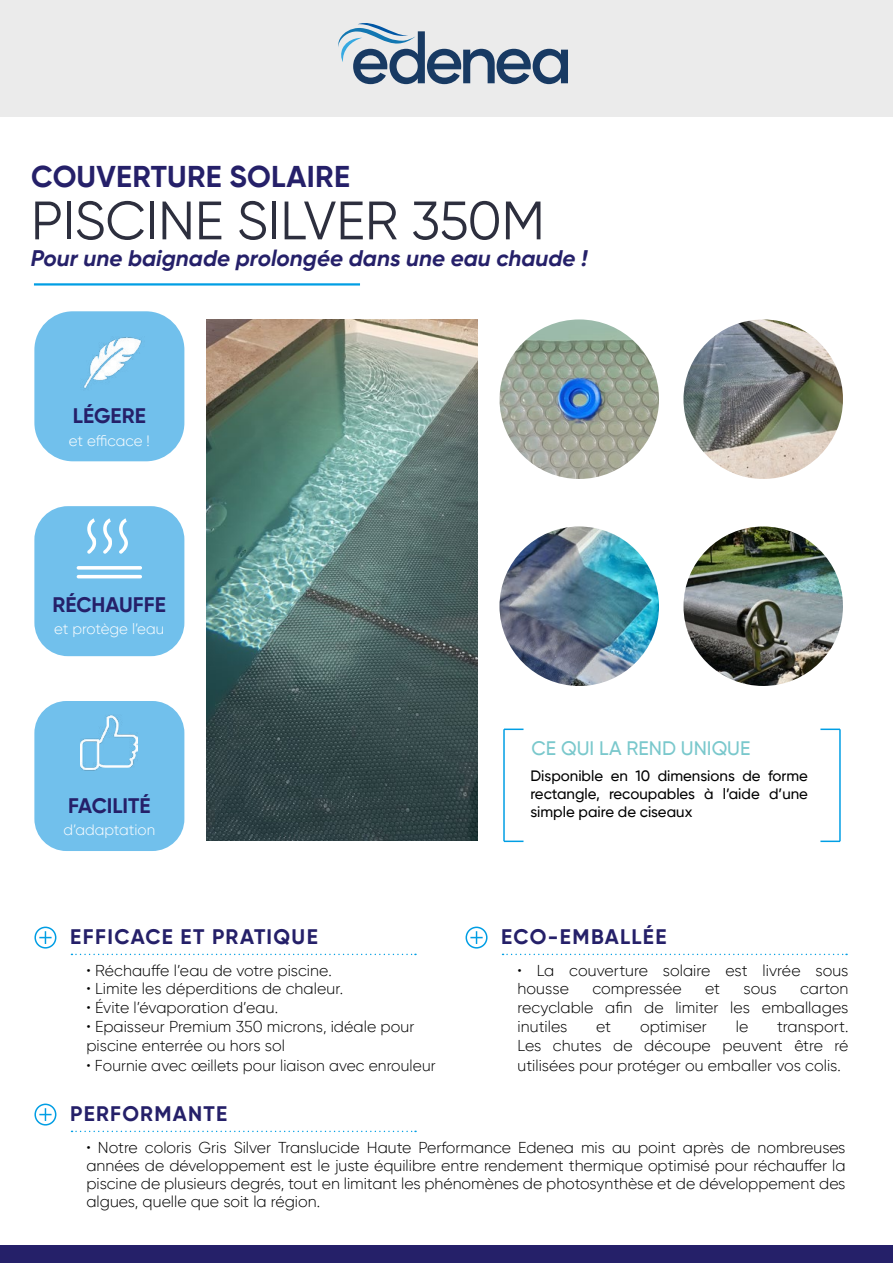
<style>
.page{position:relative;width:893px;height:1263px;background:#fff}
.page>*{position:absolute;margin:0;border:0;box-sizing:border-box;transform-origin:0 0}
.t1{font:54px "Gilroy";color:#2d2f3e}
.t2{font:700 30px "Gilroy";letter-spacing:.01em;color:#252069}
.t3{font:italic 700 22.5px "Gilroy";color:#252069}
.t4{font:700 21px "Gilroy";letter-spacing:.055em;color:#252069}
.t5{font:700 21px "Gilroy";color:#252069}
.t6{font:500 19.5px "Gilroy";color:#7ac8cc}
.t7{font:300 15.75px/18.9px "Gilroy";color:#000;text-align:justify}
.t8{font:500 15px/18px "Gilroy";color:#000;text-align:justify}
.t9{font:300 15px "Gilroy";color:#fff}
</style>
<div class="page">
<div style="left:34px;top:311px;width:150px;height:150px;background:#71c0ec;border-radius:39px"></div>
<div style="left:34px;top:506px;width:150px;height:150px;background:#71c0ec;border-radius:34px"></div>
<div style="left:34px;top:701px;width:150px;height:150px;background:#71c0ec;border-radius:32px"></div>
<hr style="left:34px;top:283px;width:326px;height:3px;background:#009ee4">
<div style="left:0;top:1245px;width:893px;height:18px;background:#252069"></div>
<div style="left:0;top:0;width:893px;height:117px;background:#ebebeb"></div>
<svg style="left:338px;top:23px;width:230px;height:61px"></svg>
<img style="left:83px;top:337px;width:59px;height:52px">
<div style="left:34px;top:1103px;width:22px;height:22px;border:2px solid #009ee4;border-radius:50%"></div>
<svg style="left:39px;top:1108px;width:13px;height:13px"></svg>
<svg style="left:72px;top:1130px;width:344px;height:2px"></svg>
<svg style="left:504px;top:728px;width:19px;height:2px"></svg>
<hr style="left:503px;top:729px;width:2px;height:112px;background:#009ee4">
<svg style="left:504px;top:840px;width:19px;height:2px"></svg>
<hr style="left:820px;top:728px;width:20px;height:2px;background:#009ee4">
<hr style="left:839px;top:729px;width:2px;height:112px;background:#009ee4">
<hr style="left:820px;top:840px;width:20px;height:2px;background:#009ee4">
<div style="left:34px;top:926px;width:22px;height:22px;border:2px solid #009ee4;border-radius:50%"></div>
<svg style="left:39px;top:931px;width:13px;height:13px"></svg>
<svg style="left:71px;top:954px;width:345px;height:1px"></svg>
<div style="left:466px;top:926px;width:22px;height:22px;border:2px solid #009ee4;border-radius:50%"></div>
<svg style="left:470px;top:931px;width:13px;height:13px"></svg>
<svg style="left:503px;top:954px;width:344px;height:1px"></svg>
<img style="left:80px;top:715px;width:57px;height:55px">
<img style="left:499px;top:319px;width:160px;height:160px;border-radius:80px">
<img style="left:683px;top:319px;width:160px;height:160px;border-radius:80px">
<img style="left:499px;top:526px;width:160px;height:160px;border-radius:80px">
<img style="left:683px;top:526px;width:160px;height:160px;border-radius:80px">
<svg style="left:77px;top:566px;width:65px;height:4px"></svg>
<hr style="left:77px;top:575px;width:65px;height:3px;background:#fff;border-radius:2px">
<svg style="left:87px;top:518px;width:9px;height:36px"></svg>
<svg style="left:103px;top:518px;width:9px;height:36px"></svg>
<svg style="left:119px;top:518px;width:9px;height:36px"></svg>
<img style="left:206px;top:319px;width:271px;height:522px">
<h2 class="t2" style="left:31px;top:160px;width:320px">COUVERTURE SOLAIRE</h2>
<h1 class="t1" style="left:31px;top:191px;width:515px">PISCINE SILVER 350M</h1>
<h3 class="t3" style="left:31px;top:248px;width:558px">Pour une baignade prolongée dans une eau chaude !</h3>
<h3 class="t4" style="left:73px;top:404px;width:74px">LÉGERE</h3>
<p class="t9" style="left:69px;top:431px;width:83px">et efficace !</p>
<h3 class="t5" style="left:53px;top:593px;width:115px">RÉCHAUFFE</h3>
<p class="t9" style="left:54px;top:620px;width:112px">et protège l’eau</p>
<h3 class="t5" style="left:68px;top:794px;width:84px">FACILITÉ</h3>
<p class="t9" style="left:64px;top:821px;width:93px">d’adaptation</p>
<h3 class="t4" style="left:70px;top:925px;width:249px">EFFICACE ET PRATIQUE</h3>
<p class="t7" style="left:86px;top:961px;width:247px">• Réchauffe l’eau de votre piscine.</p>
<p class="t7" style="left:86px;top:979px;width:258px">• Limite les déperditions de chaleur.</p>
<p class="t7" style="left:86px;top:998px;width:193px">• Évite l’évaporation d’eau.</p>
<p class="t7" style="left:86px;top:1017px;width:330px">• Epaisseur Premium 350 microns, idéale pour piscine enterrée ou hors sol</p>
<p class="t7" style="left:86px;top:1056px;width:351px">• Fournie avec œillets pour liaison avec enrouleur</p>
<p class="t6" style="left:532px;top:739px;width:220px">CE QUI LA REND UNIQUE</p>
<p class="t8" style="left:530px;top:768px;width:279px">Disponible en 10 dimensions de forme rectangle, recoupables à l’aide d’une simple paire de ciseaux</p>
<h3 class="t4" style="left:501px;top:925px;width:167px">ECO-EMBALLÉE</h3>
<p class="t7" style="left:518px;top:961px;width:332px">• La couverture solaire est livrée sous housse</p>
<p class="t7" style="left:592px;top:979px;width:91px">compressée</p>
<p class="t7" style="left:705px;top:979px;width:16px">et</p>
<p class="t7" style="left:744px;top:979px;width:35px">sous</p>
<p class="t7" style="left:518px;top:979px;width:332px;text-indent:283px">carton recyclable afin de limiter les emballages inutiles</p>
<p class="t7" style="left:596px;top:1017px;width:16px">et</p>
<p class="t7" style="left:640px;top:1017px;width:68px">optimiser</p>
<p class="t7" style="left:736px;top:1017px;width:14px">le</p>
<p class="t7" style="left:518px;top:1017px;width:332px;text-indent:260px">transport.<br>Les chutes de découpe peuvent être ré utilisées pour protéger ou emballer vos colis.</p>
<h3 class="t4" style="left:70px;top:1102px;width:159px">PERFORMANTE</h3>
<p class="t7" style="left:86px;top:1139px;width:761px;line-height:18px">• Notre coloris Gris Silver Translucide Haute Performance Edenea mis au point après de nombreuses années de développement est le juste équilibre entre rendement thermique optimisé pour réchauffer la piscine de plusieurs degrés, tout en limitant les phénomènes de photosynthèse et de développement des algues, quelle que soit la région.</p>
</div>
